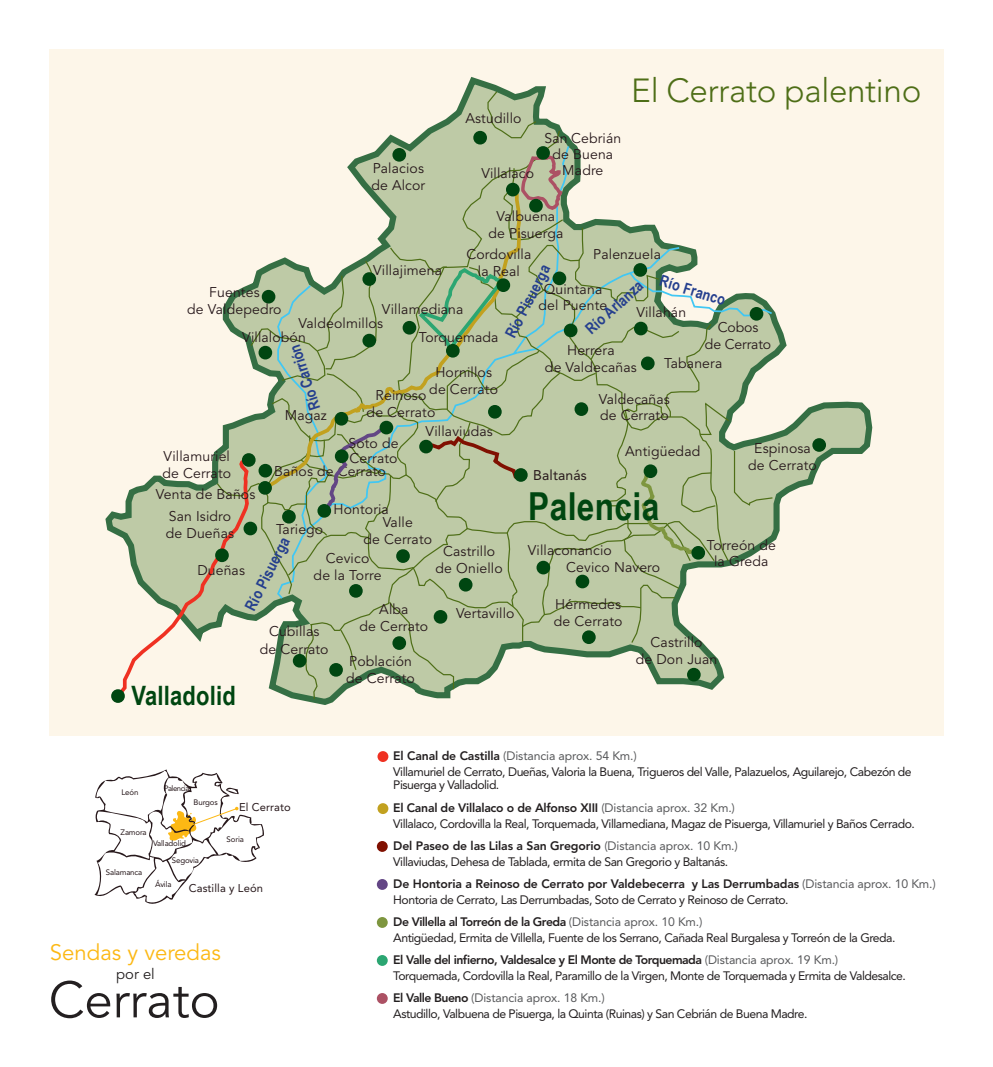
<style>
.page{position:relative;width:993px;height:1067px;background:#fff}
.page>*{position:absolute;margin:0;border:0;box-sizing:border-box;transform-origin:0 0}
.t1{font:50.75px "Avenir LT Std";color:#231f20}
.t2{font:700 38.5px "Arial Narrow";letter-spacing:.01em;color:#004611}
.t3{font:300 33.25px "Avenir LT Std";letter-spacing:-.01em;color:#4e6e17}
.t4{font:700 26.6px "Arial Narrow";letter-spacing:.01em;color:#004611}
.t5{font:22.05px "Avenir LT Std";color:#fcb814}
.t6{font:700 15.58px "Arial Narrow";color:#253f8e}
.t7{font:14.7px "Avenir LT Std";color:#231f20}
.t8{font:14px/17px "Avenir LT Std";letter-spacing:.01em;color:#27181b;text-align:center}
.t9{font:14px/17px "Avenir LT Std";letter-spacing:-.01em;color:#27181b;text-align:center}
.t10{font:14px "Avenir LT Std";letter-spacing:.01em;color:#27181b}
.t11{font:12.25px/22.8px "Avenir LT Std";letter-spacing:-.04em;color:#231f20}
.t12{font:800 12.25px/23.4px "Avenir LT Std";letter-spacing:-.02em;color:#231f20}
.t13{font:11.2px "Avenir LT Std";letter-spacing:.01em;color:#27181b}
.t14{font:7.88px/17px "Avenir LT Std";letter-spacing:-.02em;color:#27181b}
.t15{font:7.7px "Avenir LT Std";letter-spacing:-.06em;color:#27181b}
.s1{font-weight:800}
.s2{color:#57585a}
.s3{font-weight:400}
.s4{font-weight:400;color:#57585a}
</style>
<div class="page">
<div style="left:50px;top:50px;width:893px;height:685px;background:#fdf6e9"></div>
<svg style="left:105px;top:77px;width:768px;height:628px"></svg>
<svg style="left:94px;top:769px;width:170px;height:135px"></svg>
<div style="left:813px;top:439px;width:11px;height:11px;background:#004611;border-radius:50%"></div>
<div style="left:812px;top:438px;width:13px;height:14px;border:3px solid #004611;border-radius:50%"></div>
<div style="left:377px;top:803px;width:11px;height:11px;background:#c2a11f;border-radius:50%"></div>
<div style="left:377px;top:751px;width:11px;height:11px;background:#ef3122;border-radius:50%"></div>
<div style="left:377px;top:841px;width:10px;height:11px;background:#801001;border-radius:50%"></div>
<div style="left:377px;top:879px;width:10px;height:11px;background:#634685;border-radius:50%"></div>
<div style="left:377px;top:917px;width:10px;height:11px;background:#7e963f;border-radius:50%"></div>
<div style="left:377px;top:955px;width:10px;height:10px;background:#2ba672;border-radius:50%"></div>
<div style="left:377px;top:993px;width:10px;height:10px;background:#ac5164;border-radius:50%"></div>
<svg style="left:115px;top:90px;width:658px;height:610px"></svg>
<div style="left:216px;top:550px;width:11px;height:10px;background:#004611;border-radius:50%"></div>
<div style="left:215px;top:548px;width:14px;height:14px;border:3px solid #004611;border-radius:50%"></div>
<div style="left:243px;top:454px;width:11px;height:11px;background:#004611;border-radius:50%"></div>
<div style="left:242px;top:453px;width:13px;height:14px;border:3px solid #004611;border-radius:50%"></div>
<div style="left:112px;top:690px;width:11px;height:11px;background:#004611;border-radius:50%"></div>
<div style="left:111px;top:689px;width:14px;height:14px;border:3px solid #004611;border-radius:50%"></div>
<p class="t8" style="left:371px;top:160px;width:55px;text-align:left">Palacios de Alcor</p>
<p class="t8" style="left:465px;top:110px;width:58px">Astudillo</p>
<p class="t8" style="left:481px;top:165px;width:54px">Villalaco</p>
<p class="t8" style="left:544px;top:131px;width:78px;line-height:15.6px">San Cebrián de Buena<br>Madre</p>
<p class="t8" style="left:488px;top:208px;width:76px">Valbuena de Pisuerga</p>
<h3 class="t3" style="left:631px;top:71px;width:291px">El Cerrato palentino</h3>
<p class="t8" style="left:593px;top:246px;width:69px">Palenzuela</p>
<p class="t8" style="left:466px;top:246px;width:66px">Cordovilla la Real</p>
<p class="t8" style="left:373px;top:262px;width:70px">Villajimena</p>
<p class="t6" style="left:499px;top:331px;width:81px;rotate:-63deg">Río Pisuerga</p>
<p class="t6" style="left:579px;top:322px;width:73px;rotate:-42deg">Río Arlanza</p>
<p class="t6" style="left:663px;top:269px;width:70px;rotate:17deg">Río Franco</p>
<p class="t8" style="left:538px;top:280px;width:70px">Quintana del Puente</p>
<p class="t8" style="left:545px;top:342px;width:93px">Herrera<br>de Valdecañas</p>
<p class="t8" style="left:187px;top:284px;width:96px">Fuentes<br>de Valdepedro</p>
<p class="t8" style="left:382px;top:301px;width:83px">Villamediana</p>
<p class="t8" style="left:636px;top:304px;width:51px">Villahán</p>
<p class="t8" style="left:298px;top:315px;width:86px">Valdeolmillos</p>
<p class="t9" style="left:704px;top:319px;width:68px">Cobos<br>de Cerrato</p>
<p class="t8" style="left:419px;top:329px;width:81px">Torquemada</p>
<p class="t8" style="left:242px;top:329px;width:65px">Villalobón</p>
<p class="t6" style="left:304px;top:413px;width:69px;rotate:-108deg">Río Carrión</p>
<p class="t8" style="left:664px;top:354px;width:60px">Tabanera</p>
<p class="t8" style="left:598px;top:390px;width:73px;text-align:left">Valdecañas de Cerrato</p>
<p class="t8" style="left:429px;top:364px;width:70px">Hornillos de Cerrato</p>
<p class="t8" style="left:366px;top:387px;width:70px">Reinoso de Cerrato</p>
<p class="t8" style="left:348px;top:435px;width:52px;line-height:15.6px;text-align:left">Soto de<br>Cerrato</p>
<p class="t8" style="left:285px;top:407px;width:44px">Magaz</p>
<p class="t8" style="left:425px;top:423px;width:69px">Villaviudas</p>
<p class="t8" style="left:748px;top:440px;width:70px">Espinosa de Cerrato</p>
<p class="t8" style="left:625px;top:442px;width:77px">Antigüedad</p>
<p class="t8" style="left:162px;top:448px;width:70px;text-align:left">Villamuriel de Cerrato</p>
<p class="t8" style="left:274px;top:463px;width:113px">Baños de Cerrato</p>
<p class="t10" style="left:533px;top:466px;width:55px">Baltanás</p>
<p class="t8" style="left:156px;top:485px;width:101px">Venta de Baños</p>
<h2 class="t2" style="left:528px;top:477px;width:133px">Palencia</h2>
<p class="t8" style="left:333px;top:500px;width:57px">Hontoria</p>
<p class="t8" style="left:166px;top:508px;width:70px;text-align:left">San Isidro de Dueñas</p>
<p class="t8" style="left:363px;top:514px;width:70px">Valle<br>de Cerrato</p>
<p class="t8" style="left:313px;top:550px;width:69px">Cevico<br>de la Torre</p>
<p class="t8" style="left:379px;top:601px;width:31px">Alba</p>
<p class="t8" style="left:456px;top:605px;width:60px">Vertavillo</p>
<p class="t8" style="left:359px;top:618px;width:70px">de Cerrato</p>
<p class="t8" style="left:276px;top:521px;width:49px">Tariego</p>
<p class="t6" style="left:239px;top:604px;width:81px;rotate:-63deg">Río Pisuerga</p>
<p class="t8" style="left:706px;top:538px;width:71px;line-height:15.6px">Torreón de la Greda</p>
<p class="t8" style="left:566px;top:542px;width:95px;text-align:left;text-indent:-38px">Villaconancio<br>Cevico Navero</p>
<p class="t8" style="left:435px;top:543px;width:69px">Castrillo de Oniello</p>
<p class="t8" style="left:197px;top:562px;width:49px">Dueñas</p>
<p class="t8" style="left:553px;top:596px;width:70px;text-align:left">Hérmedes de Cerrato</p>
<p class="t8" style="left:260px;top:623px;width:70px">Cubillas de Cerrato</p>
<p class="t8" style="left:635px;top:634px;width:83px">Castrillo<br>de Don Juan</p>
<p class="t8" style="left:346px;top:653px;width:70px;text-align:left">Población de Cerrato</p>
<h3 class="t4" style="left:131px;top:675px;width:106px">Valladolid</h3>
<p class="t14" style="left:121px;top:784px;width:18px">León</p>
<p class="t14" style="left:121px;top:823px;width:28px">Zamora</p>
<p class="t15" style="left:164px;top:783px;width:27px">Palencia</p>
<p class="t14" style="left:193px;top:793px;width:26px">Burgos</p>
<p class="t14" style="left:106px;top:863px;width:38px">Salamanca</p>
<p class="t14" style="left:172px;top:834px;width:29px;text-indent:-19px">Valladolid<br>Segovia</p>
<p class="t13" style="left:239px;top:800px;width:53px">El Cerrato</p>
<p class="t14" style="left:226px;top:830px;width:19px">Soria</p>
<p class="t14" style="left:155px;top:876px;width:18px">Ávila</p>
<p class="t13" style="left:189px;top:881px;width:76px">Castilla y León</p>
<h3 class="t5" style="left:50px;top:939px;width:172px">Sendas y veredas</h3>
<p class="t7" style="left:116px;top:965px;width:40px">por el</p>
<h1 class="t1" style="left:49px;top:970px;width:172px">Cerrato</h1>
<p class="t11" style="left:393px;top:748px;width:520px;line-height:15.2px"><span class="s1">El Canal de Castilla</span> <span class="s2">(Distancia aprox. 54 Km.)<br></span>Villamuriel de Cerrato, Dueñas, Valoria la Buena, Trigueros del Valle, Palazuelos, Aguilarejo, Cabezón de</p>
<p class="t12" style="left:393px;top:773px;width:343px"><span class="s3">Pisuerga y Valladolid.<br></span>El Canal de Villalaco o de Alfonso XIII <span class="s4">(Distancia aprox. 32 Km.)</span></p>
<p class="t11" style="left:393px;top:812px;width:523px">Villalaco, Cordovilla la Real, Torquemada, Villamediana, Magaz de Pisuerga, Villamuriel y Baños Cerrado.<br><span class="s1">Del Paseo de las Lilas a San Gregorio</span> <span class="s2">(Distancia aprox. 10 Km.)</span></p>
<p class="t11" style="left:393px;top:850px;width:544px">Villaviudas, Dehesa de Tablada, ermita de San Gregorio y Baltanás.<br><span class="s1">De Hontoria a Reinoso de Cerrato por Valdebecerra y Las Derrumbadas</span> <span class="s2">(Distancia aprox. 10 Km.)</span></p>
<p class="t11" style="left:393px;top:888px;width:397px">Hontoria de Cerrato, Las Derrumbadas, Soto de Cerrato y Reinoso de Cerrato.<br><span class="s1">De Villella al Torreón de la Greda</span> <span class="s2">(Distancia aprox. 10 Km.)</span></p>
<p class="t11" style="left:393px;top:926px;width:503px">Antigüedad, Ermita de Villella, Fuente de los Serrano, Cañada Real Burgalesa y Torreón de la Greda.<br><span class="s1">El Valle del infierno, Valdesalce y El Monte de Torquemada</span> <span class="s2">(Distancia aprox. 19 Km.)</span></p>
<p class="t11" style="left:393px;top:964px;width:514px">Torquemada, Cordovilla la Real, Paramillo de la Virgen, Monte de Torquemada y Ermita de Valdesalce.<br><span class="s1">El Valle Bueno</span> <span class="s2">(Distancia aprox. 18 Km.)</span></p>
<p class="t11" style="left:393px;top:1002px;width:415px">Astudillo, Valbuena de Pisuerga, la Quinta (Ruinas) y San Cebrián de Buena Madre.</p>
</div>
